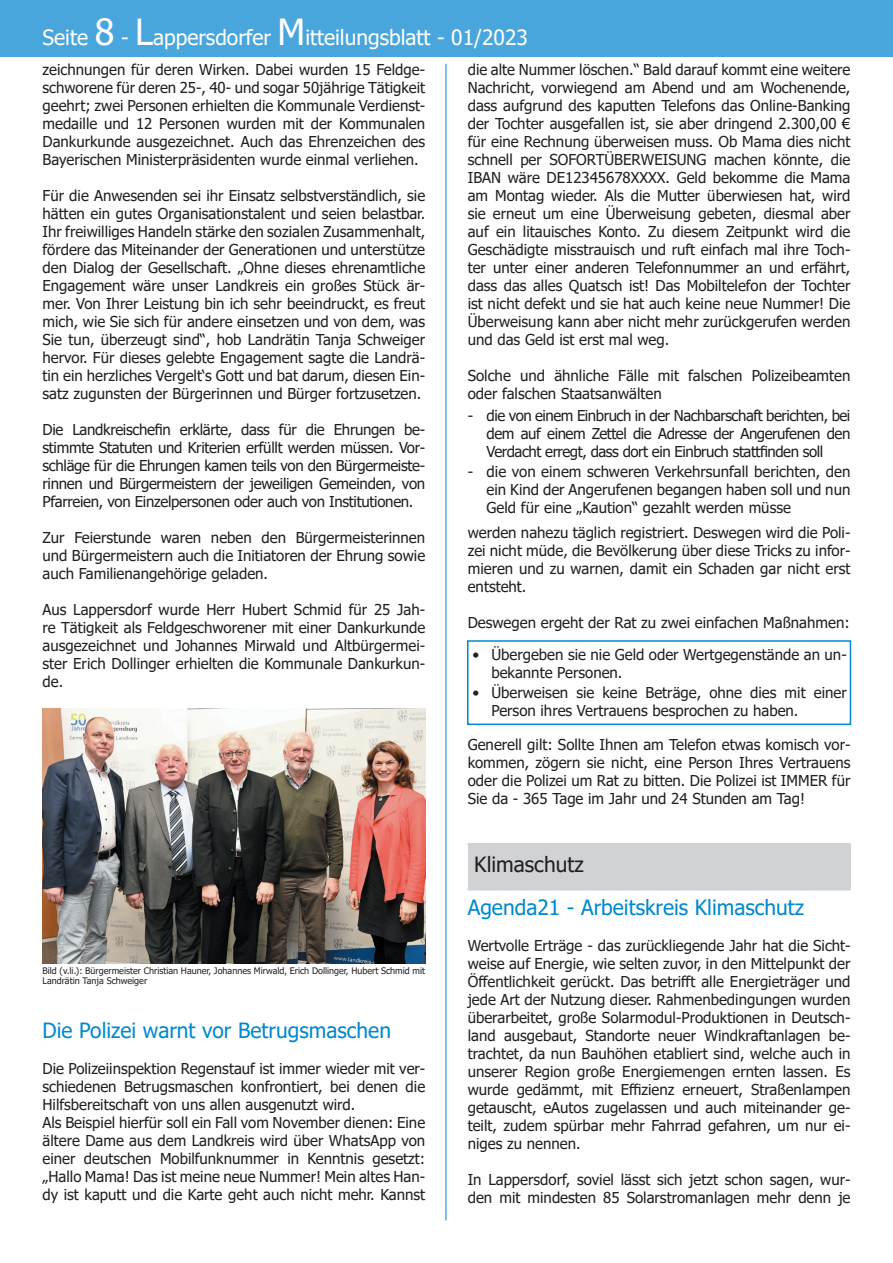
<style>
.page{position:relative;width:893px;height:1263px;background:#fff}
.page>*{position:absolute;margin:0;border:0;box-sizing:border-box;transform-origin:0 0}
.t1{font:21px "Tahoma";color:#0089cf}
.t2{font:21px "Tahoma";color:#fff}
.t3{font:21px "Tahoma";color:#231f20}
.t4{font:15px/18px "Tahoma";color:#231f20;text-align:justify}
.t5{font:15px "Tahoma";letter-spacing:-.03em;color:#231f20}
.t6{font:15px "Tahoma";letter-spacing:-.02em;color:#231f20}
.t7{font:9px/10.5px "Tahoma";color:#231f20}
.s1{font-size:36px}
</style>
<div class="page">
<div style="left:0;top:0;width:893px;height:57px;background:#48a6dc"></div>
<hr style="left:446px;top:64px;width:1px;height:1156px;background:#0089cf">
<div style="left:467px;top:640px;width:384px;height:85px;border:2px solid #0089cf"></div>
<div style="left:468px;top:843px;width:382px;height:47px;background:#d1d2d4"></div>
<img style="left:43px;top:708px;width:382px;height:255px">
<h1 class="t2" style="left:43px;top:24px;width:487px">Seite <span class="s1">8</span> - <span class="s1">L</span>appersdorfer <span class="s1">M</span>itteilungsblatt - 01/2023</h1>
<p class="t4" style="left:43px;top:62px;width:384px">zeichnungen für deren Wirken. Dabei wurden 15 Feldge&shy;schworene für deren 25-, 40- und sogar 50jährige Tätigkeit geehrt; zwei Personen erhielten die Kommunale Verdienst&shy;medaille und 12 Personen wurden mit der Kommunalen Dankurkunde ausgezeichnet. Auch das Ehrenzeichen des Bayerischen Ministerpräsidenten wurde einmal verliehen.</p>
<p class="t4" style="left:43px;top:188px;width:384px">Für die Anwesenden sei ihr Einsatz selbstverständlich, sie hätten ein gutes Organisationstalent und seien belastbar.<br>Ihr freiwilliges Handeln stärke den sozialen Zusammenhalt,</p>
<p class="t4" style="left:43px;top:242px;width:384px">fördere das Miteinander der Generationen und unterstütze den Dialog der Gesellschaft. „Ohne dieses ehrenamtliche</p>
<p class="t4" style="left:43px;top:278px;width:384px">Engagement wäre unser Landkreis ein großes Stück är&shy;mer. Von Ihrer Leistung bin ich sehr beeindruckt, es freut mich, wie Sie sich für andere einsetzen und von dem, was Sie tun, überzeugt sind“, hob Landrätin Tanja Schweiger hervor. Für dieses gelebte Engagement sagte die Landrä&shy;tin ein herzliches Vergelt‘s Gott und bat darum, diesen Ein&shy;satz zugunsten der Bürgerinnen und Bürger fortzusetzen.</p>
<p class="t4" style="left:43px;top:422px;width:384px">Die Landkreischefin erklärte, dass für die Ehrungen be&shy;stimmte Statuten und Kriterien erfüllt werden müssen. Vor&shy;schläge für die Ehrungen kamen teils von den Bürgermeiste-</p>
<p class="t6" style="left:43px;top:474px;width:384px">rinnen und Bürgermeistern der jeweiligen Gemeinden, von</p>
<p class="t6" style="left:43px;top:492px;width:372px">Pfarreien, von Einzelpersonen oder auch von Institutionen.</p>
<p class="t4" style="left:43px;top:530px;width:384px">Zur Feierstunde waren neben den Bürgermeisterinnen und Bürgermeistern auch die Initiatoren der Ehrung sowie auch Familienangehörige geladen.</p>
<p class="t4" style="left:43px;top:602px;width:384px">Aus Lappersdorf wurde Herr Hubert Schmid für 25 Jah&shy;re Tätigkeit als Feldgeschworener mit einer Dankurkunde ausgezeichnet und Johannes Mirwald und Altbürgermei&shy;ster Erich Dollinger erhielten die Kommunale Dankurkun&shy;de.</p>
<p class="t4" style="left:468px;top:62px;width:384px">die alte Nummer löschen.“ Bald darauf kommt eine weitere Nachricht, vorwiegend am Abend und am Wochenende, dass aufgrund des kaputten Telefons das Online-Banking der Tochter ausgefallen ist, sie aber dringend 2.300,00 € für eine Rechnung überweisen muss. Ob Mama dies nicht</p>
<p class="t4" style="left:468px;top:152px;width:384px">schnell per SOFORTÜBERWEISUNG machen könnte, die<br>IBAN wäre DE12345678XXXX. Geld bekomme die Mama</p>
<p class="t4" style="left:468px;top:188px;width:384px">am Montag wieder. Als die Mutter überwiesen hat, wird sie erneut um eine Überweisung gebeten, diesmal aber auf ein litauisches Konto. Zu diesem Zeitpunkt wird die Geschädigte misstrauisch und ruft einfach mal ihre Toch&shy;ter unter einer anderen Telefonnummer an und erfährt, dass das alles Quatsch ist! Das Mobiltelefon der Tochter ist nicht defekt und sie hat auch keine neue Nummer! Die Überweisung kann aber nicht mehr zurückgerufen werden</p>
<p class="t4" style="left:468px;top:332px;width:203px">und das Geld ist erst mal weg.</p>
<p class="t4" style="left:468px;top:368px;width:384px">Solche und ähnliche Fälle mit falschen Polizeibeamten oder falschen Staatsanwälten</p>
<p class="t5" style="left:468px;top:405px;width:384px">- die von einem Einbruch in der Nachbarschaft berichten, bei</p>
<p class="t5" style="left:487px;top:423px;width:365px">dem auf einem Zettel die Adresse der Angerufenen den</p>
<p class="t5" style="left:487px;top:441px;width:338px">Verdacht erregt, dass dort ein Einbruch stattfinden soll</p>
<p class="t4" style="left:468px;top:463px;width:384px;text-align:right">- die von einem schweren Verkehrsunfall berichten, den ein Kind der Angerufenen begangen haben soll und nun</p>
<p class="t4" style="left:487px;top:499px;width:306px">Geld für eine „Kaution“ gezahlt werden müsse</p>
<p class="t4" style="left:468px;top:525px;width:384px">werden nahezu täglich registriert. Deswegen wird die Poli&shy;zei nicht müde, die Bevölkerung über diese Tricks zu infor&shy;mieren und zu warnen, damit ein Schaden gar nicht erst entsteht.</p>
<p class="t4" style="left:468px;top:615px;width:383px">Deswegen ergeht der Rat zu zwei einfachen Maßnahmen:</p>
<p class="t4" style="left:491px;top:646px;width:357px;text-indent:-19px">• Übergeben sie nie Geld oder Wertgegenstände an un&shy;bekannte Personen.</p>
<p class="t4" style="left:491px;top:684px;width:357px;text-indent:-19px">• Überweisen sie keine Beträge, ohne dies mit einer<br>Person ihres Vertrauens besprochen zu haben.</p>
<p class="t4" style="left:468px;top:737px;width:384px">Generell gilt: Sollte Ihnen am Telefon etwas komisch vor&shy;kommen, zögern sie nicht, eine Person Ihres Vertrauens oder die Polizei um Rat zu bitten. Die Polizei ist IMMER für Sie da - 365 Tage im Jahr und 24 Stunden am Tag!</p>
<p class="t7" style="left:43px;top:966px;width:384px">Bild (v.li.): Bürgermeister Christian Hauner, Johannes Mirwald, Erich Dollinger, Hubert Schmid mit<br>Landrätin Tanja Schweiger</p>
<h3 class="t1" style="left:43px;top:1016px;width:350px">Die Polizei warnt vor Betrugsmaschen</h3>
<p class="t4" style="left:43px;top:1060px;width:384px;text-align:left">Die Polizeiinspektion Regenstauf ist immer wieder mit ver&shy;schiedenen Betrugsmaschen konfrontiert, bei denen die Hilfsbereitschaft von uns allen ausgenutzt wird.<br>Als Beispiel hierfür soll ein Fall vom November dienen: Eine ältere Dame aus dem Landkreis wird über WhatsApp von einer deutschen Mobilfunknummer in Kenntnis gesetzt: „Hallo Mama! Das ist meine neue Nummer! Mein altes Han&shy;dy ist kaputt und die Karte geht auch nicht mehr. Kannst</p>
<p class="t3" style="left:474px;top:850px;width:111px">Klimaschutz</p>
<h3 class="t1" style="left:468px;top:894px;width:338px">Agenda21 - Arbeitskreis Klimaschutz</h3>
<p class="t4" style="left:468px;top:938px;width:384px">Wertvolle Erträge - das zurückliegende Jahr hat die Sicht&shy;weise auf Energie, wie selten zuvor, in den Mittelpunkt der</p>
<p class="t4" style="left:468px;top:974px;width:384px">Öffentlichkeit gerückt. Das betrifft alle Energieträger und</p>
<p class="t4" style="left:468px;top:992px;width:384px">jede Art der Nutzung dieser. Rahmenbedingungen wurden überarbeitet, große Solarmodul-Produktionen in Deutsch&shy;land ausgebaut, Standorte neuer Windkraftanlagen be&shy;trachtet, da nun Bauhöhen etabliert sind, welche auch in unserer Region große Energiemengen ernten lassen. Es</p>
<p class="t4" style="left:468px;top:1082px;width:384px">wurde gedämmt, mit Effizienz erneuert, Straßenlampen</p>
<p class="t4" style="left:468px;top:1100px;width:384px">getauscht, eAutos zugelassen und auch miteinander ge&shy;teilt, zudem spürbar mehr Fahrrad gefahren, um nur ei&shy;niges zu nennen.</p>
<p class="t4" style="left:468px;top:1172px;width:384px">In Lappersdorf, soviel lässt sich jetzt schon sagen, wur&shy;den mit mindesten 85 Solarstromanlagen mehr denn je</p>
</div>
